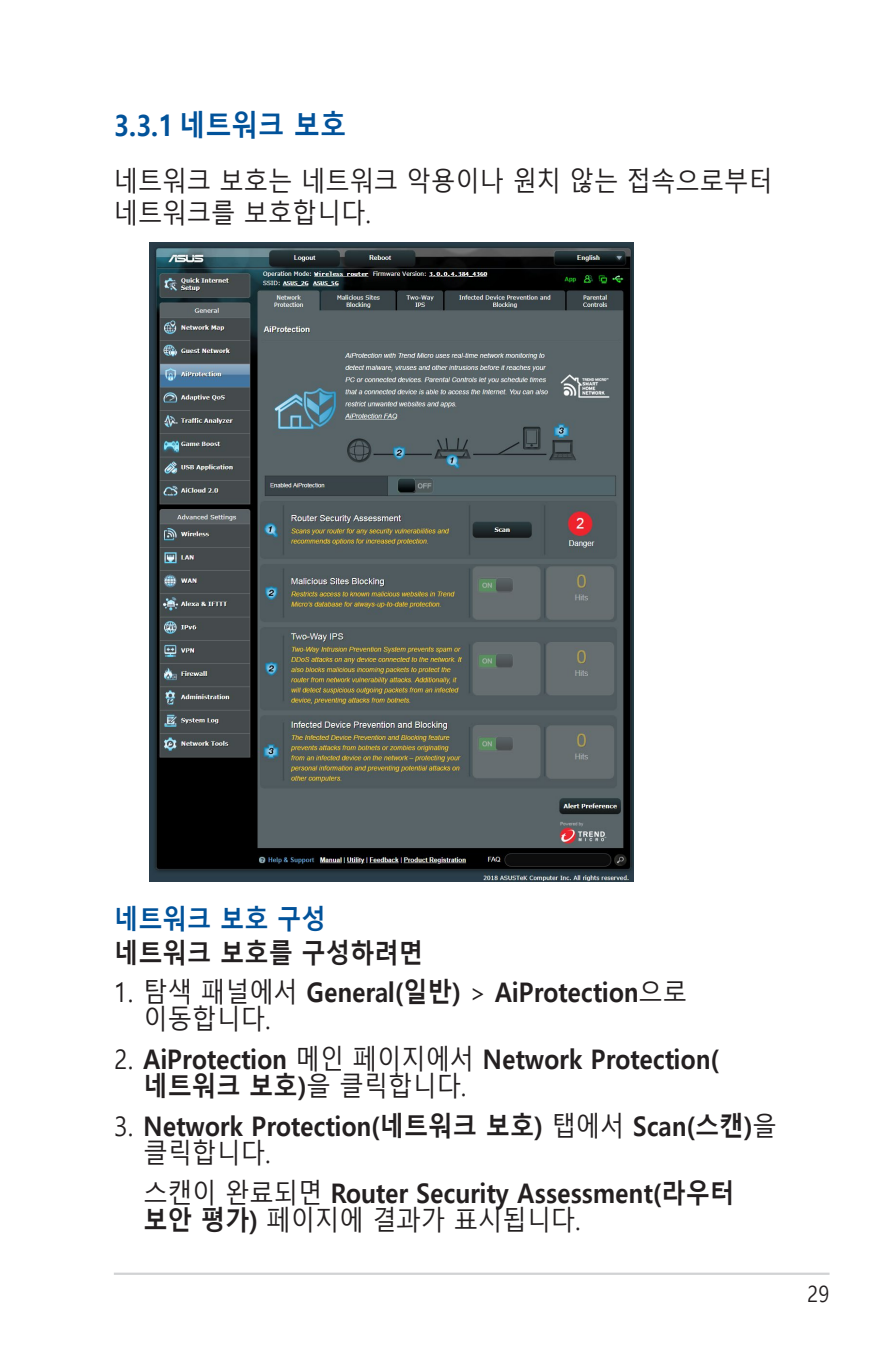
<style>
.page{position:relative;width:893px;height:1346px;background:#fff}
.page>*{position:absolute;margin:0;border:0;box-sizing:border-box;transform-origin:0 0}
.t1{font:700 29.25px "Malgun Gothic";color:#01529a;scale:.9 1}
.t2{font:700 27px/27px "Malgun Gothic";color:#231f20;scale:.9 1}
.t3{font:27px/32.4px "Malgun Gothic";color:#231f20;scale:.9 1}
.t4{font:700 27px "Malgun Gothic";color:#01529a;scale:.9 1}
.t5{font:22.5px "Malgun Gothic";color:#231f20;scale:.9 1}
.s1{font-weight:400}
</style>
<div class="page">
<hr style="left:114px;top:1272px;width:715px;height:3px;background:#d1d2d4">
<img style="left:149px;top:242px;width:485px;height:639px">
<p class="t1" style="left:114px;top:108px;width:260px">3.3.1 네트워크 보호</p>
<p class="t3" style="left:114px;top:165px;width:733px">네트워크 보호는 네트워크 악용이나 원치 않는 접속으로부터 네트워크를 보호합니다.</p>
<p class="t4" style="left:114px;top:903px;width:236px">네트워크 보호 구성</p>
<p class="t2" style="left:114px;top:939px;width:344px">네트워크 보호를 구성하려면</p>
<p class="t2" style="left:144px;top:979px;width:605px;text-indent:-29px"><span class="s1">1. 탐색 패널에서</span> General(일반) <span class="s1">&gt;</span> AiProtection<span class="s1">으로 이동합니다.</span></p>
<p class="t2" style="left:144px;top:1046px;width:641px;text-indent:-29px"><span class="s1">2.</span> AiProtection <span class="s1">메인 페이지에서</span> Network Protection( 네트워크 보호)<span class="s1">을 클릭합니다.</span></p>
<p class="t2" style="left:144px;top:1113px;width:705px;text-indent:-29px"><span class="s1">3.</span> Network Protection(네트워크 보호) <span class="s1">탭에서</span> Scan(스캔)<span class="s1">을 클릭합니다.</span></p>
<p class="t2" style="left:144px;top:1180px;width:658px"><span class="s1">스캔이 완료되면</span> Router Security Assessment(라우터 보안 평가) <span class="s1">페이지에 결과가 표시됩니다.</span></p>
<p class="t5" style="left:807px;top:1281px;width:26px">29</p>
</div>
